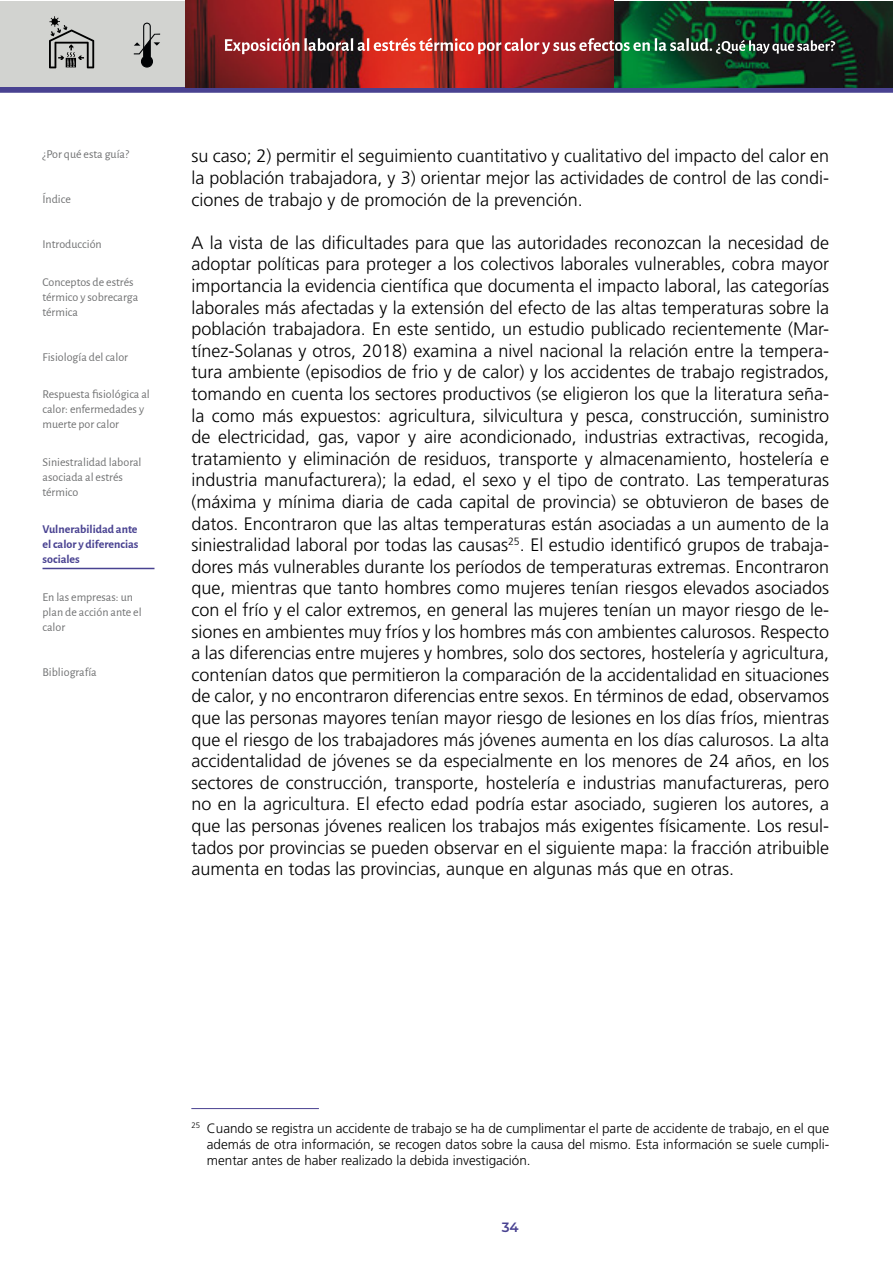
<style>
.page{position:relative;width:893px;height:1263px;background:#fff}
.page>*{position:absolute;margin:0;border:0;box-sizing:border-box;transform-origin:0 0}
.t1{font:300 18px/21.6px "Frutiger";color:#000;text-align:justify}
.t2{font:300 13.5px/16.2px "Frutiger";color:#000;text-align:justify}
.t3{font:600 13.5px "Montserrat";color:#494291}
.t4{font:12px/15px "Alegreya Sans";color:#707172}
.t5{font:700 12px/15px "Alegreya Sans";color:#494291;text-align:justify}
</style>
<div class="page">
<hr style="left:43px;top:568px;width:111px;height:1px;background:#494291">
<svg style="left:0;top:87px;width:893px;height:6px;fill:#494291"></svg>
<div style="left:0;top:1px;width:892px;height:86px;background:#d2d3d0"></div>
<img style="left:185px;top:0;width:708px;height:87px">
<img style="left:225px;top:38px;width:610px;height:16px">
<svg style="left:49px;top:16px;width:45px;height:52px"></svg>
<svg style="left:134px;top:23px;width:26px;height:45px"></svg>
<hr style="left:191px;top:1108px;width:128px;height:1px;background:#494291">
<p class="t4" style="left:43px;top:147px;width:88px">¿Por qué esta guía?</p>
<p class="t4" style="left:43px;top:192px;width:30px">Índice</p>
<p class="t4" style="left:43px;top:237px;width:61px">Introducción</p>
<p class="t4" style="left:43px;top:274px;width:97px">Conceptos de estrés térmico y sobrecarga térmica</p>
<p class="t4" style="left:43px;top:349px;width:87px">Fisiología del calor</p>
<p class="t4" style="left:43px;top:387px;width:109px">Respuesta fisiológica al calor: enfermedades y muerte por calor</p>
<p class="t4" style="left:43px;top:454px;width:101px">Siniestralidad laboral asociada al estrés térmico</p>
<p class="t5" style="left:43px;top:521px;width:97px">Vulnerabilidad ante el calor y diferencias sociales</p>
<p class="t4" style="left:43px;top:589px;width:101px">En las empresas: un plan de acción ante el calor</p>
<p class="t4" style="left:43px;top:664px;width:56px">Bibliografía</p>
<p class="t1" style="left:191px;top:146px;width:639px">su caso; 2) permitir el seguimiento cuantitativo y cualitativo del impacto del calor en la población trabajadora, y 3) orientar mejor las actividades de control de las condi&shy;ciones de trabajo y de promoción de la prevención.</p>
<p class="t1" style="left:191px;top:232px;width:639px">A la vista de las dificultades para que las autoridades reconozcan la necesidad de adoptar políticas para proteger a los colectivos laborales vulnerables, cobra mayor importancia la evidencia científica que documenta el impacto laboral, las categorías laborales más afectadas y la extensión del efecto de las altas temperaturas sobre la población trabajadora. En este sentido, un estudio publicado recientemente (Mar&shy;tínez-Solanas y otros, 2018) examina a nivel nacional la relación entre la tempera&shy;tura ambiente (episodios de frio y de calor) y los accidentes de trabajo registrados, tomando en cuenta los sectores productivos (se eligieron los que la literatura seña&shy;la como más expuestos: agricultura, silvicultura y pesca, construcción, suministro de electricidad, gas, vapor y aire acondicionado, industrias extractivas, recogida, tratamiento y eliminación de residuos, transporte y almacenamiento, hostelería e industria manufacturera); la edad, el sexo y el tipo de contrato. Las temperaturas (máxima y mínima diaria de cada capital de provincia) se obtuvieron de bases de datos. Encontraron que las altas temperaturas están asociadas a un aumento de la siniestralidad laboral por todas las causas<sup>25</sup>. El estudio identificó grupos de trabaja&shy;dores más vulnerables durante los períodos de temperaturas extremas. Encontraron que, mientras que tanto hombres como mujeres tenían riesgos elevados asociados con el frío y el calor extremos, en general las mujeres tenían un mayor riesgo de le&shy;siones en ambientes muy fríos y los hombres más con ambientes calurosos. Respecto a las diferencias entre mujeres y hombres, solo dos sectores, hostelería y agricultura, contenían datos que permitieron la comparación de la accidentalidad en situaciones de calor, y no encontraron diferencias entre sexos. En términos de edad, observamos que las personas mayores tenían mayor riesgo de lesiones en los días fríos, mientras que el riesgo de los trabajadores más jóvenes aumenta en los días calurosos. La alta accidentalidad de jóvenes se da especialmente en los menores de 24 años, en los sectores de construcción, transporte, hostelería e industrias manufactureras, pero no en la agricultura. El efecto edad podría estar asociado, sugieren los autores, a que las personas jóvenes realicen los trabajos más exigentes físicamente. Los resul&shy;tados por provincias se pueden observar en el siguiente mapa: la fracción atribuible aumenta en todas las provincias, aunque en algunas más que en otras.</p>
<p class="t2" style="left:207px;top:1120px;width:624px;text-indent:-16px"><sup>25</sup> Cuando se registra un accidente de trabajo se ha de cumplimentar el parte de accidente de trabajo, en el que además de otra información, se recogen datos sobre la causa del mismo. Esta información se suele cumpli&shy;mentar antes de haber realizado la debida investigación.</p>
<p class="t3" style="left:502px;top:1217px;width:19px">34</p>
</div>
